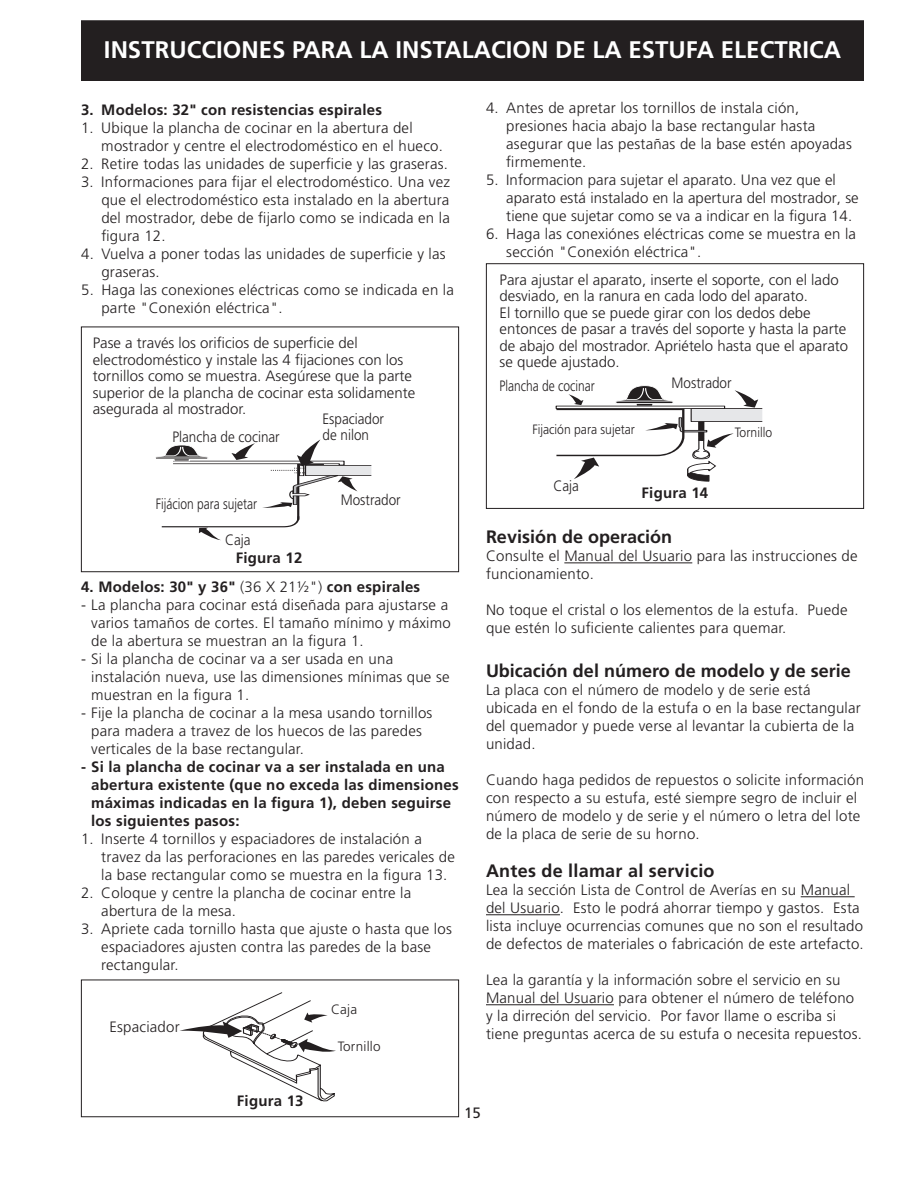
<style>
.page{position:relative;width:918px;height:1188px;background:#fff}
.page>*{position:absolute;margin:0;border:0;box-sizing:border-box;transform-origin:0 0}
.t1{font:700 24px "Frutiger";color:#fff}
.t2{font:700 18px "Frutiger";color:#231f20}
.t3{font:300 15px/18px "Frutiger";letter-spacing:.015em;color:#231f20}
.t4{font:700 15px/18px "Frutiger";letter-spacing:.015em;color:#231f20}
.t5{font:300 15px/16.5px "Frutiger";letter-spacing:.015em;color:#231f20;scale:.9 1}
.t6{font:300 15px "Frutiger";letter-spacing:.015em;color:#231f20;scale:.8 1}
.t7{font:15px "Frutiger";color:#231f20}
.t8{font:300 13.5px "Frutiger";color:#231f20;scale:.9 1}
.t9{font:300 13.5px "Frutiger";color:#231f20}
.s1{font-weight:300}
</style>
<div class="page">
<div style="left:82px;top:21px;width:781px;height:59px;background:#231f20"></div>
<div style="left:81px;top:20px;width:783px;height:61px;border:2px solid #231f20"></div>
<hr style="left:564px;top:562px;width:128px;height:1px;background:#231f20">
<hr style="left:801px;top:896px;width:54px;height:1px;background:#231f20">
<hr style="left:486px;top:914px;width:74px;height:1px;background:#231f20">
<hr style="left:486px;top:1004px;width:128px;height:1px;background:#231f20">
<div style="left:306px;top:465px;width:74px;height:11px;background:#e6e7e9"></div>
<div style="left:305px;top:465px;width:75px;height:11px;border:1px solid #231f20"></div>
<div style="left:373px;top:456px;width:14px;height:30px;background:#fff"></div>
<svg style="left:155px;top:439px;width:203px;height:101px"></svg>
<div style="left:81px;top:327px;width:378px;height:245px;border:1px solid #231f20"></div>
<svg style="left:180px;top:992px;width:156px;height:110px"></svg>
<div style="left:81px;top:980px;width:378px;height:137px;border:1px solid #231f20"></div>
<svg style="left:758px;top:408px;width:5px;height:14px"></svg>
<svg style="left:556px;top:385px;width:202px;height:97px"></svg>
<div style="left:486px;top:263px;width:378px;height:246px;border:1px solid #231f20"></div>
<h1 class="t1" style="left:104px;top:36px;width:739px">INSTRUCCIONES PARA LA INSTALACION DE LA ESTUFA ELECTRICA</h1>
<p class="t4" style="left:81px;top:101px;width:303px">3. Modelos: 32" con resistencias espirales</p>
<p class="t3" style="left:101px;top:119px;width:343px;text-indent:-20px">1. Ubique la plancha de cocinar en la abertura del mostrador y centre el electrodoméstico en el hueco.</p>
<p class="t3" style="left:81px;top:155px;width:369px">2. Retire todas las unidades de superficie y las graseras.</p>
<p class="t3" style="left:101px;top:173px;width:350px;text-align:justify;text-indent:-20px">3. Informaciones para fijar el electrodoméstico. Una vez que el electrodoméstico esta instalado en la abertura del mostrador, debe de fijarlo como se indicada en la figura 12.</p>
<p class="t3" style="left:101px;top:245px;width:346px;text-indent:-20px">4. Vuelva a poner todas las unidades de superficie y las graseras.</p>
<p class="t3" style="left:101px;top:281px;width:354px;text-indent:-20px">5. Haga las conexiones eléctricas como se indicada en la parte "Conexión eléctrica".</p>
<p class="t3" style="left:93px;top:335px;width:324px;line-height:16.5px">Pase a través los orificios de superficie del electrodoméstico y instale las 4 fijaciones con los tornillos como se muestra. Asegúrese que la parte superior de la plancha de cocinar esta solidamente asegurada al mostrador.</p>
<p class="t5" style="left:172px;top:428px;width:121px">Plancha de cocinar</p>
<p class="t5" style="left:323px;top:411px;width:70px">Espaciador de nilon</p>
<p class="t6" style="left:156px;top:496px;width:128px">Fijácion para sujetar</p>
<p class="t5" style="left:341px;top:492px;width:68px">Mostrador</p>
<p class="t5" style="left:225px;top:531px;width:30px">Caja</p>
<p class="t4" style="left:236px;top:549px;width:68px">Figura 12</p>
<p class="t4" style="left:81px;top:578px;width:341px">4. Modelos: 30" y 36" <span class="s1">(36 X 21½")</span> con espirales</p>
<p class="t3" style="left:91px;top:596px;width:361px;text-indent:-10px">- La plancha para cocinar está diseñada para ajustarse a varios tamaños de cortes. El tamaño mínimo y máximo de la abertura se muestran an la figura 1.</p>
<p class="t3" style="left:91px;top:650px;width:360px;text-indent:-10px">- Si la plancha de cocinar va a ser usada en una instalación nueva, use las dimensiones mínimas que se muestran en la figura 1.</p>
<p class="t3" style="left:91px;top:704px;width:343px;text-indent:-10px">- Fije la plancha de cocinar a la mesa usando tornillos para madera a travez de los huecos de las paredes verticales de la base rectangular.</p>
<p class="t4" style="left:91px;top:758px;width:369px;text-indent:-10px">- Si la plancha de cocinar va a ser instalada en una abertura existente (que no exceda las dimensiones máximas indicadas en la figura 1), deben seguirse los siguientes pasos:</p>
<p class="t3" style="left:101px;top:830px;width:355px;text-indent:-20px">1. Inserte 4 tornillos y espaciadores de instalación a travez da las perforaciones en las paredes vericales de la base rectangular como se muestra en la figura 13.</p>
<p class="t3" style="left:101px;top:884px;width:311px;text-indent:-20px">2. Coloque y centre la plancha de cocinar entre la abertura de la mesa.</p>
<p class="t3" style="left:101px;top:920px;width:352px;text-indent:-20px">3. Apriete cada tornillo hasta que ajuste o hasta que los espaciadores ajusten contra las paredes de la base rectangular.</p>
<p class="t3" style="left:110px;top:1018px;width:72px">Espaciador</p>
<p class="t9" style="left:331px;top:1002px;width:28px">Caja</p>
<p class="t9" style="left:338px;top:1039px;width:44px">Tornillo</p>
<p class="t3" style="left:506px;top:99px;width:347px;text-indent:-20px">4. Antes de apretar los tornillos de instala ción, presiones hacia abajo la base rectangular hasta asegurar que las pestañas de la base estén apoyadas firmemente.</p>
<p class="t3" style="left:506px;top:171px;width:354px;text-indent:-20px">5. Informacion para sujetar el aparato. Una vez que el aparato está instalado en la apertura del mostrador, se tiene que sujetar como se va a indicar en la figura 14.</p>
<p class="t3" style="left:506px;top:225px;width:351px;text-indent:-20px">6. Haga las conexiónes eléctricas come se muestra en la sección "Conexión eléctrica".</p>
<p class="t3" style="left:500px;top:271px;width:350px;line-height:16.5px">Para ajustar el aparato, inserte el soporte, con el lado desviado, en la ranura en cada lodo del aparato.<br>El tornillo que se puede girar con los dedos debe entonces de pasar a través del soporte y hasta la parte de abajo del mostrador. Apriételo hasta que el aparato se quede ajustado.</p>
<p class="t6" style="left:499px;top:378px;width:121px">Plancha de cocinar</p>
<p class="t5" style="left:672px;top:375px;width:68px">Mostrador</p>
<p class="t8" style="left:532px;top:422px;width:115px">Fijación para sujetar</p>
<p class="t8" style="left:735px;top:425px;width:43px">Tornillo</p>
<p class="t5" style="left:554px;top:478px;width:30px">Caja</p>
<p class="t4" style="left:642px;top:484px;width:68px">Figura 14</p>
<p class="t2" style="left:486px;top:527px;width:188px">Revisión de operación</p>
<p class="t3" style="left:486px;top:547px;width:373px">Consulte el Manual del Usuario para las instrucciones de funcionamiento.</p>
<p class="t3" style="left:486px;top:601px;width:363px">No toque el cristal o los elementos de la estufa. Puede que estén lo suficiente calientes para quemar.</p>
<p class="t2" style="left:486px;top:660px;width:366px">Ubicación del número de modelo y de serie</p>
<p class="t3" style="left:486px;top:681px;width:376px">La placa con el número de modelo y de serie está ubicada en el fondo de la estufa o en la base rectangular del quemador y puede verse al levantar la cubierta de la unidad.</p>
<p class="t3" style="left:486px;top:771px;width:380px">Cuando haga pedidos de repuestos o solicite información con respecto a su estufa, esté siempre segro de incluir el número de modelo y de serie y el número o letra del lote de la placa de serie de su horno.</p>
<p class="t2" style="left:486px;top:860px;width:230px">Antes de llamar al servicio</p>
<p class="t3" style="left:486px;top:881px;width:379px">Lea la sección Lista de Control de Averías en su Manual del Usuario. Esto le podrá ahorrar tiempo y gastos. Esta lista incluye ocurrencias comunes que no son el resultado de defectos de materiales o fabricación de este artefacto.</p>
<p class="t3" style="left:486px;top:971px;width:378px">Lea la garantía y la información sobre el servicio en su Manual del Usuario para obtener el número de teléfono y la dirreción del servicio. Por favor llame o escriba si tiene preguntas acerca de su estufa o necesita repuestos.</p>
<p class="t4" style="left:237px;top:1092px;width:68px">Figura 13</p>
<p class="t7" style="left:464px;top:1104px;width:18px">15</p>
</div>
